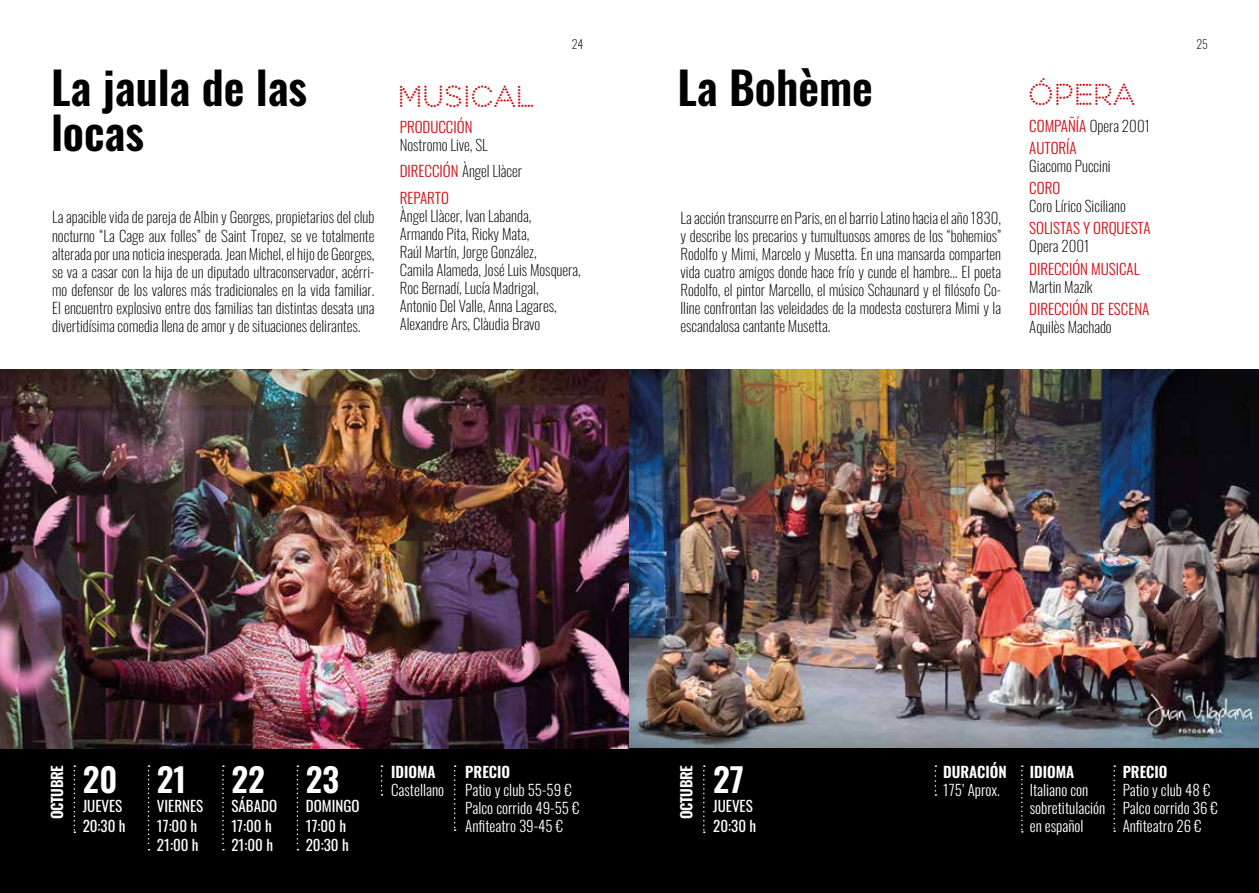
<style>
.page{position:relative;width:1259px;height:893px;background:#fff}
.page>*{position:absolute;margin:0;border:0;box-sizing:border-box;transform-origin:0 0}
.t1{font:600 45px/45px "Oswald";color:#000}
.t2{font:600 33px "Oswald";color:#fff}
.t3{font:28.5px "Perfograma";color:#d30810}
.t4{font:200 15px/18px "Oswald";color:#000;text-align:justify}
.t5{font:300 15px/18px "Oswald";color:#fff}
.t6{font:300 15px/22.2px "Oswald";color:#d30810}
.t7{font:15px/19.5px "Oswald";color:#fff}
.t8{font:600 15px "Oswald";color:#fff}
.t9{font:600 15px "Oswald";letter-spacing:-.03em;color:#fff}
.t10{font:200 12px "Oswald";color:#000}
.s1{font-weight:300;color:#d30810}
.s2{font-weight:200;color:#000}
</style>
<div class="page">
<div style="left:0;top:748px;width:629px;height:145px;background:#000"></div>
<img style="left:0;top:370px;width:1259px;height:378px">
<svg style="left:74px;top:765px;width:1px;height:68px"></svg>
<svg style="left:148px;top:765px;width:2px;height:85px"></svg>
<svg style="left:222px;top:765px;width:2px;height:85px"></svg>
<svg style="left:297px;top:765px;width:1px;height:85px"></svg>
<svg style="left:381px;top:765px;width:1px;height:31px"></svg>
<svg style="left:454px;top:765px;width:2px;height:66px"></svg>
<div style="left:629px;top:748px;width:630px;height:145px;background:#000"></div>
<svg style="left:703px;top:765px;width:2px;height:68px"></svg>
<svg style="left:1021px;top:765px;width:2px;height:68px"></svg>
<svg style="left:934px;top:765px;width:2px;height:31px"></svg>
<svg style="left:1113px;top:765px;width:2px;height:67px"></svg>
<h1 class="t1" style="left:51px;top:61px;width:258px">La jaula de las locas</h1>
<p class="t4" style="left:52px;top:207px;width:324px">La apacible vida de pareja de Albin y Georges, propietarios del club nocturno “La Cage aux folles” de Saint Tropez, se ve totalmente alterada por una noticia inesperada. Jean Michel, el hijo de Georges, se va a casar con la hija de un diputado ultraconservador, acérri&shy;mo defensor de los valores más tradicionales en la vida familiar.<br>El encuentro explosivo entre dos familias tan distintas desata una divertidísima comedia llena de amor y de situaciones delirantes.</p>
<h3 class="t3" style="left:398px;top:79px;width:138px">MUSICAL</h3>
<p class="t10" style="left:572px;top:34px;width:13px">24</p>
<p class="t10" style="left:1196px;top:34px;width:13px">25</p>
<h1 class="t1" style="left:677px;top:61px;width:197px">La Bohème</h1>
<h3 class="t3" style="left:1028px;top:78px;width:109px">ÓPERA</h3>
<p class="t6" style="left:400px;top:114px;width:74px">PRODUCCIÓN</p>
<p class="t4" style="left:400px;top:130px;width:124px;line-height:26.5px;text-align:left">Nostromo Live, SL<br><span class="s1">DIRECCIÓN</span> Àngel Llàcer<br><span class="s1">REPARTO</span></p>
<p class="t4" style="left:400px;top:205px;width:182px;text-align:left">Àngel Llàcer, Ivan Labanda,<br>Armando Pita, Ricky Mata,<br>Raúl Martín, Jorge González,<br>Camila Alameda, José Luis Mosquera,<br>Roc Bernadí, Lucía Madrigal,<br>Antonio Del Valle, Anna Lagares,<br>Alexandre Ars, Clàudia Bravo</p>
<p class="t4" style="left:680px;top:207px;width:322px">La acción transcurre en Paris, en el barrio Latino hacia el año 1830, y describe los precarios y tumultuosos amores de los “bohemios” Rodolfo y Mimi, Marcelo y Musetta. En una mansarda comparten vida cuatro amigos donde hace frío y cunde el hambre… El poeta Rodolfo, el pintor Marcello, el músico Schaunard y el filósofo Co&shy;lline confrontan las veleidades de la modesta costurera Mimi y la escandalosa cantante Musetta.</p>
<p class="t6" style="left:1029px;top:113px;width:122px">COMPAÑÍA <span class="s2">Opera 2001<br></span>AUTORÍA</p>
<p class="t4" style="left:1029px;top:155px;width:83px">Giacomo Puccini</p>
<p class="t6" style="left:1029px;top:175px;width:32px">CORO</p>
<p class="t4" style="left:1029px;top:196px;width:98px">Coro Lírico Siciliano</p>
<p class="t6" style="left:1029px;top:216px;width:123px">SOLISTAS Y ORQUESTA</p>
<p class="t4" style="left:1029px;top:236px;width:62px">Opera 2001</p>
<p class="t6" style="left:1029px;top:256px;width:112px">DIRECCIÓN MUSICAL</p>
<p class="t4" style="left:1029px;top:276px;width:65px">Martin Mazík</p>
<p class="t6" style="left:1029px;top:296px;width:121px">DIRECCIÓN DE ESCENA</p>
<p class="t4" style="left:1029px;top:316px;width:84px">Aquilès Machado</p>
<p class="t9" style="left:44px;top:819px;width:55px;rotate:-90deg">OCTUBRE</p>
<p class="t8" style="left:465px;top:758px;width:46px">PRECIO</p>
<p class="t8" style="left:391px;top:758px;width:46px">IDIOMA</p>
<p class="t5" style="left:391px;top:779px;width:55px">Castellano</p>
<h2 class="t2" style="left:83px;top:750px;width:36px">20</h2>
<p class="t7" style="left:83px;top:795px;width:44px">JUEVES<br>20:30 h</p>
<h2 class="t2" style="left:306px;top:750px;width:35px">23</h2>
<p class="t7" style="left:306px;top:795px;width:55px">DOMINGO<br>17:00 h<br>20:30 h</p>
<h2 class="t2" style="left:157px;top:750px;width:31px">21</h2>
<p class="t7" style="left:157px;top:795px;width:48px">VIERNES<br>17:00 h<br>21:00 h</p>
<h2 class="t2" style="left:231px;top:750px;width:35px">22</h2>
<p class="t7" style="left:231px;top:795px;width:47px">SÁBADO<br>17:00 h<br>21:00 h</p>
<p class="t5" style="left:465px;top:779px;width:116px">Patio y club 55-59 €<br>Palco corrido 49-55 €<br>Anfiteatro 39-45 €</p>
<p class="t8" style="left:943px;top:758px;width:65px">DURACIÓN</p>
<p class="t5" style="left:943px;top:779px;width:58px">175’ Aprox.</p>
<h2 class="t2" style="left:713px;top:750px;width:32px">27</h2>
<p class="t7" style="left:713px;top:795px;width:44px">JUEVES<br>20:30 h</p>
<p class="t9" style="left:673px;top:819px;width:55px;rotate:-90deg">OCTUBRE</p>
<p class="t8" style="left:1122px;top:758px;width:46px">PRECIO</p>
<p class="t8" style="left:1029px;top:758px;width:46px">IDIOMA</p>
<p class="t5" style="left:1029px;top:779px;width:77px">Italiano con sobretitulación en español</p>
<p class="t5" style="left:1122px;top:779px;width:97px">Patio y club 48 €<br>Palco corrido 36 €<br>Anfiteatro 26 €</p>
</div>
